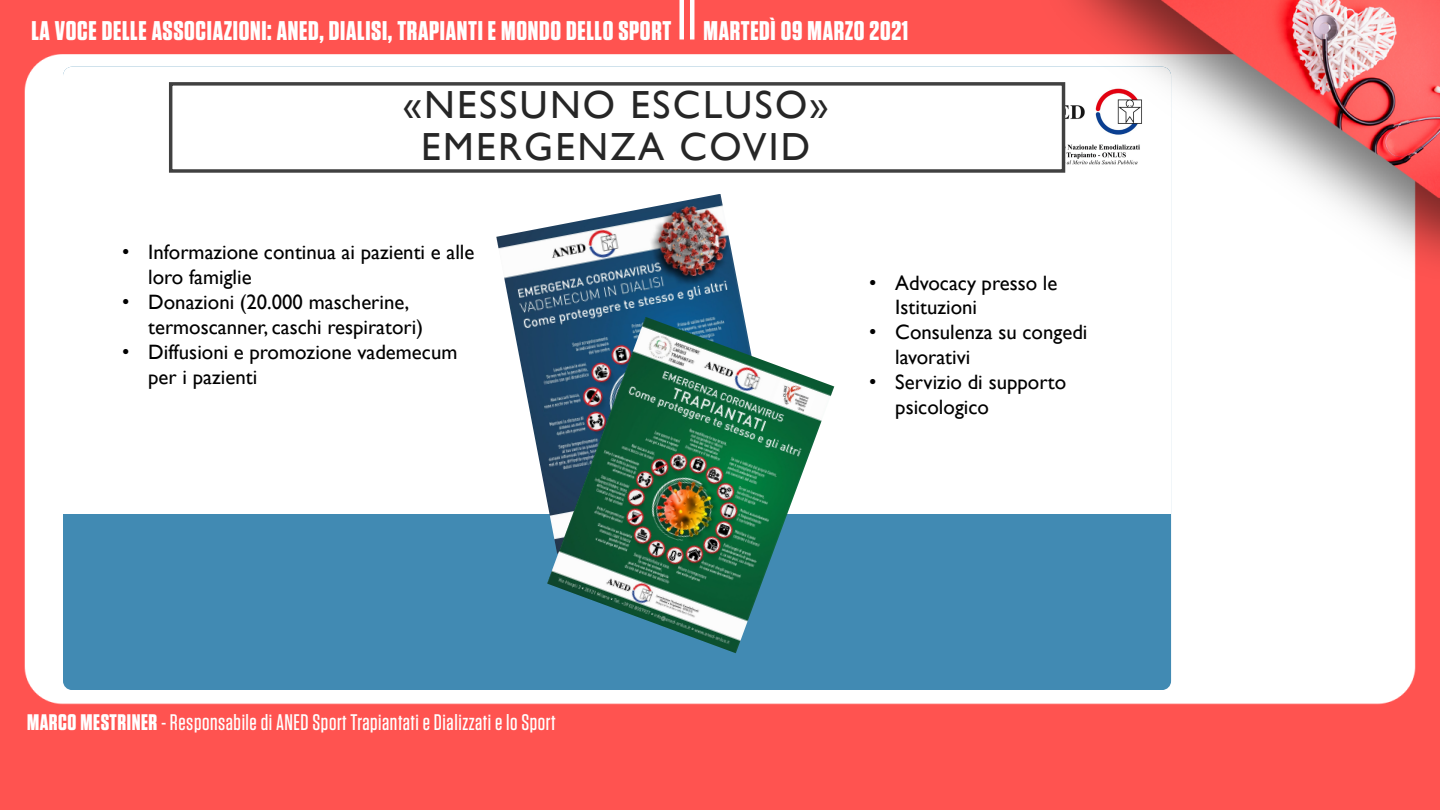
<style>
.page{position:relative;width:1440px;height:810px;background:#fff}
.page>*{position:absolute;margin:0;border:0;box-sizing:border-box;transform-origin:0 0}
.t1{font:39.22px/42.4px "Gill Sans";letter-spacing:.06em;color:#262626;text-align:center}
.t2{font:700 27px "Tungsten";letter-spacing:.025em;color:#fff}
.t3{font:500 22.5px "Tungsten";letter-spacing:.025em;color:#fff}
.t4{font:20.77px/24.9px "Gill Sans";color:#000}
.s1{font-family:"Arial"}
.s2{font-weight:700}
</style>
<div class="page">
<img style="left:0;top:0;width:1440px;height:810px">
<div style="left:679px;top:0;width:5px;height:40px;background:#fff"></div>
<hr style="left:690px;top:0;width:4px;height:40px;background:#fff">
<div style="left:63px;top:514px;width:1108px;height:176px;background:#418ab3"></div>
<svg style="left:63px;top:67px;width:1108px;height:447px"></svg>
<img style="left:1065px;top:83px;width:88px;height:89px">
<div style="left:171px;top:84px;width:893px;height:87px;background:#fff"></div>
<div style="left:169px;top:82px;width:896px;height:91px;border:3px solid #404040"></div>
<img style="left:496px;top:194px;width:285px;height:360px">
<img style="left:547px;top:317px;width:287px;height:336px">
<p class="t2" style="left:31px;top:16px;width:878px">LA VOCE DELLE ASSOCIAZIONI: ANED, DIALISI, TRAPIANTI E MONDO DELLO SPORT MARTEDÌ 09 MARZO 2021</p>
<h1 class="t1" style="left:403px;top:84px;width:428px">«NESSUNO ESCLUSO»<br>EMERGENZA COVID</h1>
<p class="t4" style="left:148px;top:240px;width:328px;text-indent:-26px"><span class="s1">•</span> Informazione continua ai pazienti e alle loro famiglie</p>
<p class="t4" style="left:148px;top:290px;width:276px;text-indent:-26px"><span class="s1">•</span> Donazioni (20.000 mascherine, termoscanner, caschi respiratori)</p>
<p class="t4" style="left:148px;top:340px;width:311px;text-indent:-26px"><span class="s1">•</span> Diffusioni e promozione vademecum per i pazienti</p>
<p class="t4" style="left:895px;top:270px;width:164px;text-indent:-26px"><span class="s1">•</span> Advocacy presso le<br>Istituzioni</p>
<p class="t4" style="left:895px;top:320px;width:194px;text-indent:-26px"><span class="s1">•</span> Consulenza su congedi lavorativi</p>
<p class="t4" style="left:895px;top:370px;width:173px;text-indent:-26px"><span class="s1">•</span> Servizio di supporto psicologico</p>
<p class="t3" style="left:27px;top:710px;width:530px"><span class="s2">MARCO MESTRINER</span> - Responsabile di ANED Sport Trapiantati e Dializzati e lo Sport</p>
</div>
